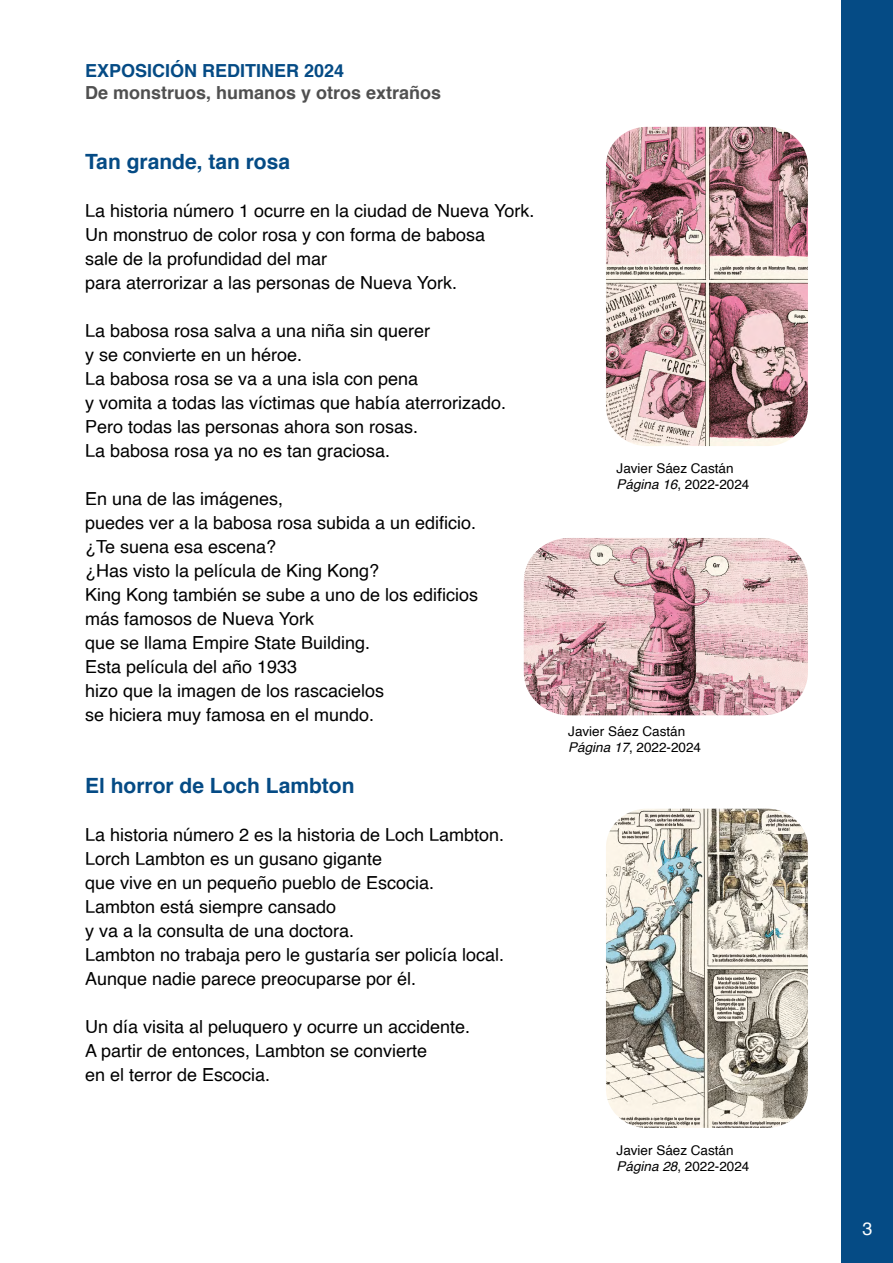
<style>
.page{position:relative;width:893px;height:1263px;background:#fff}
.page>*{position:absolute;margin:0;border:0;box-sizing:border-box;transform-origin:0 0}
.t1{font:700 21px "Helvetica";color:#054b85}
.t2{font:18px "Helvetica";color:#000}
.t3{font:700 18px "Helvetica";color:#505050}
.t4{font:700 18px "Helvetica";color:#054b85}
.t5{font:18px "Helvetica";color:#fff}
.t6{font:13.5px "Helvetica";color:#000}
.s1{font-style:italic}
</style>
<div class="page">
<div style="left:842px;top:0;width:51px;height:1263px;background:#054b85"></div>
<img style="left:606px;top:127px;width:202px;height:319px">
<img style="left:606px;top:809px;width:202px;height:319px">
<img style="left:524px;top:538px;width:284px;height:177px">
<p class="t4" style="left:85px;top:56px;width:261px">EXPOSICIÓN REDITINER 2024</p>
<p class="t3" style="left:85px;top:78px;width:358px">De monstruos, humanos y otros extraños</p>
<p class="t1" style="left:85px;top:144px;width:207px">Tan grande, tan rosa</p>
<p class="t2" style="left:85px;top:197px;width:451px">La historia número 1 ocurre en la ciudad de Nueva York.</p>
<p class="t2" style="left:85px;top:221px;width:402px">Un monstruo de color rosa y con forma de babosa</p>
<p class="t2" style="left:85px;top:245px;width:244px">sale de la profundidad del mar</p>
<p class="t2" style="left:85px;top:269px;width:374px">para aterrorizar a las personas de Nueva York.</p>
<p class="t2" style="left:85px;top:317px;width:347px">La babosa rosa salva a una niña sin querer</p>
<p class="t2" style="left:85px;top:341px;width:219px">y se convierte en un héroe.</p>
<p class="t2" style="left:85px;top:365px;width:335px">La babosa rosa se va a una isla con pena</p>
<p class="t2" style="left:85px;top:389px;width:423px">y vomita a todas las víctimas que había aterrorizado.</p>
<p class="t2" style="left:85px;top:413px;width:335px">Pero todas las personas ahora son rosas.</p>
<p class="t2" style="left:85px;top:437px;width:307px">La babosa rosa ya no es tan graciosa.</p>
<p class="t2" style="left:85px;top:485px;width:200px">En una de las imágenes,</p>
<p class="t2" style="left:85px;top:509px;width:393px">puedes ver a la babosa rosa subida a un edificio.</p>
<p class="t2" style="left:85px;top:533px;width:193px">¿Te suena esa escena?</p>
<p class="t2" style="left:85px;top:557px;width:296px">¿Has visto la película de King Kong?</p>
<p class="t2" style="left:85px;top:581px;width:395px">King Kong también se sube a uno de los edificios</p>
<p class="t2" style="left:85px;top:605px;width:231px">más famosos de Nueva York</p>
<p class="t2" style="left:85px;top:629px;width:287px">que se llama Empire State Building.</p>
<p class="t2" style="left:85px;top:653px;width:214px">Esta película del año 1933</p>
<p class="t2" style="left:85px;top:677px;width:301px">hizo que la imagen de los rascacielos</p>
<p class="t2" style="left:85px;top:701px;width:291px">se hiciera muy famosa en el mundo.</p>
<p class="t1" style="left:85px;top:768px;width:271px">El horror de Loch Lambton</p>
<p class="t2" style="left:85px;top:821px;width:421px">La historia número 2 es la historia de Loch Lambton.</p>
<p class="t2" style="left:85px;top:845px;width:299px">Lorch Lambton es un gusano gigante</p>
<p class="t2" style="left:85px;top:869px;width:351px">que vive en un pequeño pueblo de Escocia.</p>
<p class="t2" style="left:85px;top:893px;width:253px">Lambton está siempre cansado</p>
<p class="t2" style="left:85px;top:917px;width:271px">y va a la consulta de una doctora.</p>
<p class="t2" style="left:85px;top:941px;width:421px">Lambton no trabaja pero le gustaría ser policía local.</p>
<p class="t2" style="left:85px;top:965px;width:333px">Aunque nadie parece preocuparse por él.</p>
<p class="t2" style="left:85px;top:1013px;width:387px">Un día visita al peluquero y ocurre un accidente.</p>
<p class="t2" style="left:85px;top:1037px;width:344px">A partir de entonces, Lambton se convierte</p>
<p class="t2" style="left:85px;top:1061px;width:187px">en el terror de Escocia.</p>
<p class="t6" style="left:617px;top:458px;width:119px">Javier Sáez Castán</p>
<p class="t6" style="left:617px;top:474px;width:134px"><span class="s1">Página 16</span>, 2022-2024</p>
<p class="t6" style="left:568px;top:721px;width:119px">Javier Sáez Castán</p>
<p class="t6" style="left:568px;top:737px;width:134px"><span class="s1">Página 17</span>, 2022-2024</p>
<p class="t6" style="left:617px;top:1139px;width:119px">Javier Sáez Castán</p>
<p class="t6" style="left:617px;top:1156px;width:134px"><span class="s1">Página 28</span>, 2022-2024</p>
<p class="t5" style="left:862px;top:1215px;width:12px">3</p>
</div>
